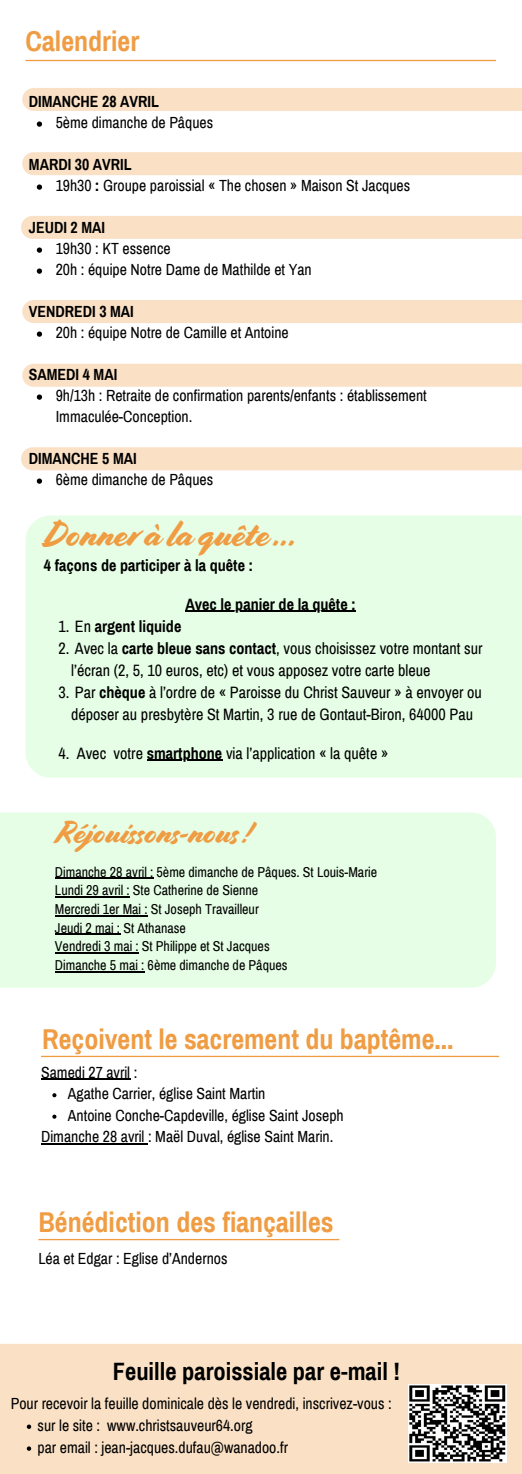
<style>
.page{position:relative;width:522px;height:1474px;background:#fff}
.page>*{position:absolute;margin:0;border:0;box-sizing:border-box;transform-origin:0 0}
.t1{font:35.7px "Cortado";color:#ef9c43}
.t2{font:31.5px "Cortado";color:#ef9c43}
.t3{font:700 28px "Archivo Narrow";color:#ef9c43}
.t4{font:700 24.5px "Archivo Narrow";color:#000}
.t5{font:16.1px/22.1px "Archivo Narrow";color:#000}
.t6{font:700 16.1px "Archivo Narrow";color:#000}
.t7{font:15.75px/21px "Archivo Narrow";color:#000}
.t8{font:700 15.75px "Archivo Narrow";color:#000}
.t9{font:14px "Archivo Narrow";color:#000}
.s1{font-weight:700}
.s2{font-weight:400}
</style>
<div class="page">
<div style="left:21px;top:216px;width:500px;height:23px;background:#fae1c6"></div>
<div style="left:22px;top:88px;width:499px;height:23px;background:#fae1c6"></div>
<div style="left:22px;top:152px;width:499px;height:23px;background:#fae1c6"></div>
<div style="left:22px;top:300px;width:499px;height:23px;background:#fae1c6"></div>
<div style="left:22px;top:364px;width:499px;height:23px;background:#fae1c6"></div>
<div style="left:21px;top:447px;width:500px;height:23px;background:#fae1c6"></div>
<svg style="left:37px;top:121px;width:5px;height:6px"></svg>
<svg style="left:37px;top:184px;width:5px;height:6px"></svg>
<svg style="left:37px;top:247px;width:5px;height:6px"></svg>
<svg style="left:37px;top:268px;width:5px;height:6px"></svg>
<svg style="left:37px;top:331px;width:5px;height:6px"></svg>
<svg style="left:37px;top:394px;width:5px;height:6px"></svg>
<svg style="left:37px;top:478px;width:5px;height:6px"></svg>
<hr style="left:26px;top:60px;width:469px;height:1px;background:#ef9c43">
<div style="left:26px;top:515px;width:495px;height:263px;background:#e5fee5"></div>
<hr style="left:185px;top:611px;width:170px;height:1px;background:#000">
<hr style="left:146px;top:760px;width:76px;height:1px;background:#000">
<div style="left:0;top:1344px;width:521px;height:130px;background:#fae1c6"></div>
<svg style="left:27px;top:1425px;width:4px;height:4px"></svg>
<svg style="left:27px;top:1446px;width:4px;height:5px"></svg>
<img style="left:407px;top:1384px;width:99px;height:79px">
<div style="left:0;top:812px;width:495px;height:176px;background:#e5fee5"></div>
<hr style="left:55px;top:878px;width:98px;height:1px;background:#000">
<hr style="left:55px;top:896px;width:75px;height:2px;background:#000">
<hr style="left:55px;top:915px;width:92px;height:1px;background:#000">
<hr style="left:55px;top:934px;width:65px;height:1px;background:#000">
<hr style="left:55px;top:952px;width:83px;height:2px;background:#000">
<hr style="left:55px;top:971px;width:89px;height:1px;background:#000">
<hr style="left:41px;top:1056px;width:457px;height:1px;background:#ef9c43">
<hr style="left:41px;top:1079px;width:89px;height:1px;background:#000">
<svg style="left:52px;top:1093px;width:4px;height:4px"></svg>
<svg style="left:52px;top:1115px;width:4px;height:4px"></svg>
<hr style="left:41px;top:1143px;width:107px;height:1px;background:#000">
<hr style="left:38px;top:1239px;width:301px;height:1px;background:#ef9c43">
<p class="t3" style="left:26px;top:27px;width:115px">Calendrier</p>
<h3 class="t8" style="left:29px;top:93px;width:131px">DIMANCHE 28 AVRIL</h3>
<h5 class="t7" style="left:56px;top:112px;width:159px">5ème dimanche de Pâques</h5>
<p class="t8" style="left:29px;top:156px;width:104px">MARDI 30 AVRIL</p>
<h5 class="t7" style="left:56px;top:175px;width:355px">19h30 <span class="s1">:</span> Groupe paroissial « The chosen » Maison St Jacques</h5>
<p class="t8" style="left:29px;top:219px;width:78px">JEUDI 2 MAI</p>
<h5 class="t7" style="left:56px;top:238px;width:116px">19h30 : KT essence</h5>
<p class="t7" style="left:56px;top:259px;width:257px">20h : équipe Notre Dame de Mathilde et Yan</p>
<p class="t8" style="left:29px;top:303px;width:106px">VENDREDI 3 MAI</p>
<h5 class="t7" style="left:56px;top:322px;width:234px">20h : équipe Notre de Camille et Antoine</h5>
<p class="t8" style="left:29px;top:366px;width:90px">SAMEDI 4 MAI</p>
<h5 class="t7" style="left:56px;top:385px;width:372px">9h/13h : Retraite de confirmation parents/enfants : établissement<br>Immaculée-Conception.</h5>
<p class="t8" style="left:29px;top:450px;width:109px">DIMANCHE 5 MAI</p>
<h5 class="t7" style="left:56px;top:469px;width:159px">6ème dimanche de Pâques</h5>
<h2 class="t1" style="left:44px;top:512px;width:255px">Donner à la quête...</h2>
<h1 class="t6" style="left:44px;top:557px;width:210px">4 façons de participer à la quête :</h1>
<h6 class="t6" style="left:185px;top:596px;width:172px">Avec le panier de la quête :</h6>
<h6 class="t6" style="left:58px;top:618px;width:124px"><span class="s2">1. En</span> argent liquide</h6>
<p class="t5" style="left:71px;top:638px;width:412px;text-indent:-13px">2. Avec la <span class="s1">carte bleue sans contact</span>, vous choisissez votre montant sur l’écran (2, 5, 10 euros, etc) et vous apposez votre carte bleue</p>
<p class="t5" style="left:58px;top:682px;width:424px;text-align:center">3. Par <span class="s1">chèque</span> à l’ordre de « Paroisse du Christ Sauveur » à envoyer ou déposer au presbytère St Martin, 3 rue de Gontaut-Biron, 64000 Pau</p>
<p class="t5" style="left:58px;top:742px;width:331px">4. Avec votre <span class="s1">smartphone</span> via l’application « la quête »</p>
<h3 class="t2" style="left:56px;top:813px;width:196px">Réjouissons-nous !</h3>
<p class="t9" style="left:55px;top:864px;width:323px">Dimanche 28 avril : 5ème dimanche de Pâques. St Louis-Marie</p>
<h3 class="t9" style="left:55px;top:883px;width:204px">Lundi 29 avril : Ste Catherine de Sienne</h3>
<p class="t9" style="left:55px;top:902px;width:205px">Mercredi 1er Mai : St Joseph Travailleur</p>
<p class="t9" style="left:55px;top:920px;width:132px">Jeudi 2 mai : St Athanase</p>
<p class="t9" style="left:55px;top:939px;width:216px">Vendredi 3 mai : St Philippe et St Jacques</p>
<p class="t9" style="left:55px;top:958px;width:234px">Dimanche 5 mai : 6ème dimanche de Pâques</p>
<p class="t3" style="left:42px;top:1025px;width:412px">Reçoivent le sacrement du baptême...</p>
<h4 class="t7" style="left:41px;top:1062px;width:98px">Samedi 27 avril :</h4>
<p class="t7" style="left:68px;top:1084px;width:199px">Agathe Carrier, église Saint Martin</p>
<p class="t7" style="left:68px;top:1105px;width:277px">Antoine Conche-Capdeville, église Saint Joseph</p>
<p class="t7" style="left:41px;top:1126px;width:293px">Dimanche 28 avril : Maël Duval, église Saint Marin.</p>
<p class="t3" style="left:38px;top:1207px;width:296px">Bénédiction des fiançailles</p>
<p class="t7" style="left:38px;top:1248px;width:190px">Léa et Edgar : Eglise d’Andernos</p>
<p class="t4" style="left:113px;top:1358px;width:288px">Feuille paroissiale par e-mail !</p>
<p class="t7" style="left:11px;top:1393px;width:382px">Pour recevoir la feuille dominicale dès le vendredi, inscrivez-vous :</p>
<p class="t7" style="left:37px;top:1415px;width:216px">sur le site : www.christsauveur64.org</p>
<p class="t7" style="left:37px;top:1437px;width:252px">par email : jean-jacques.dufau@wanadoo.fr</p>
</div>
